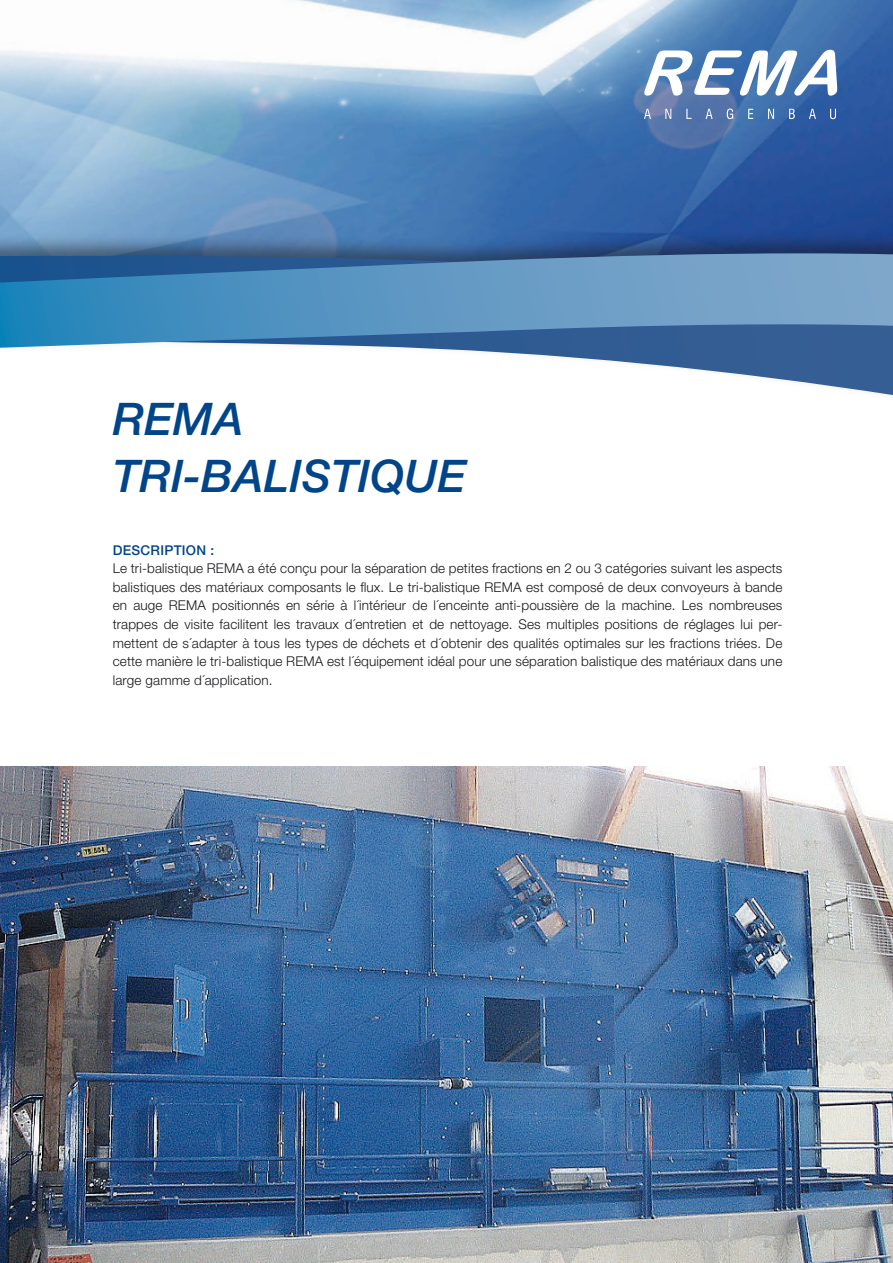
<style>
.page{position:relative;width:893px;height:1263px;background:#fff}
.page>*{position:absolute;margin:0;border:0;box-sizing:border-box;transform-origin:0 0}
.t1{font:italic 500 45px/57px "Helvetica Neue";color:#004489}
.t2{font:300 13.5px/18.6px "Helvetica Neue";letter-spacing:.01em;color:#1a171c;text-align:justify}
.t3{font:500 13.5px "Helvetica Neue";letter-spacing:.02em;color:#004489}
</style>
<div class="page">
<img style="left:0;top:0;width:893px;height:230px">
<svg style="left:644px;top:50px;width:193px;height:46px"></svg>
<svg style="left:644px;top:109px;width:7px;height:10px"></svg>
<svg style="left:665px;top:109px;width:6px;height:10px"></svg>
<svg style="left:686px;top:109px;width:6px;height:10px"></svg>
<svg style="left:706px;top:109px;width:7px;height:10px"></svg>
<svg style="left:727px;top:109px;width:6px;height:10px"></svg>
<svg style="left:748px;top:109px;width:5px;height:10px"></svg>
<svg style="left:768px;top:109px;width:6px;height:10px"></svg>
<svg style="left:789px;top:109px;width:6px;height:10px"></svg>
<svg style="left:809px;top:109px;width:7px;height:10px"></svg>
<svg style="left:830px;top:109px;width:6px;height:10px"></svg>
<div style="left:0;top:230px;width:893px;height:173px;background:#1a171c;opacity:.5"></div>
<svg style="left:0;top:348px;width:893px;height:47px"></svg>
<svg style="left:0;top:253px;width:893px;height:95px;background:#5289b6"></svg>
<img style="left:0;top:766px;width:893px;height:497px">
<h1 class="t1" style="left:113px;top:390px;width:357px">REMA<br>TRI-BALISTIQUE</h1>
<p class="t3" style="left:113px;top:542px;width:103px">DESCRIPTION :</p>
<p class="t2" style="left:113px;top:559px;width:671px">Le tri-balistique REMA a été conçu pour la séparation de petites fractions en 2 ou 3 catégories suivant les aspects balistiques des matériaux composants le flux. Le tri-balistique REMA est composé de deux convoyeurs à bande en auge REMA positionnés en série à l´intérieur de l´enceinte anti-poussière de la machine. Les nombreuses trappes de visite facilitent les travaux d´entretien et de nettoyage. Ses multiples positions de réglages lui per&shy;mettent de s´adapter à tous les types de déchets et d´obtenir des qualités optimales sur les fractions triées. De cette manière le tri-balistique REMA est l´équipement idéal pour une séparation balistique des matériaux dans une large gamme d´application.</p>
</div>
